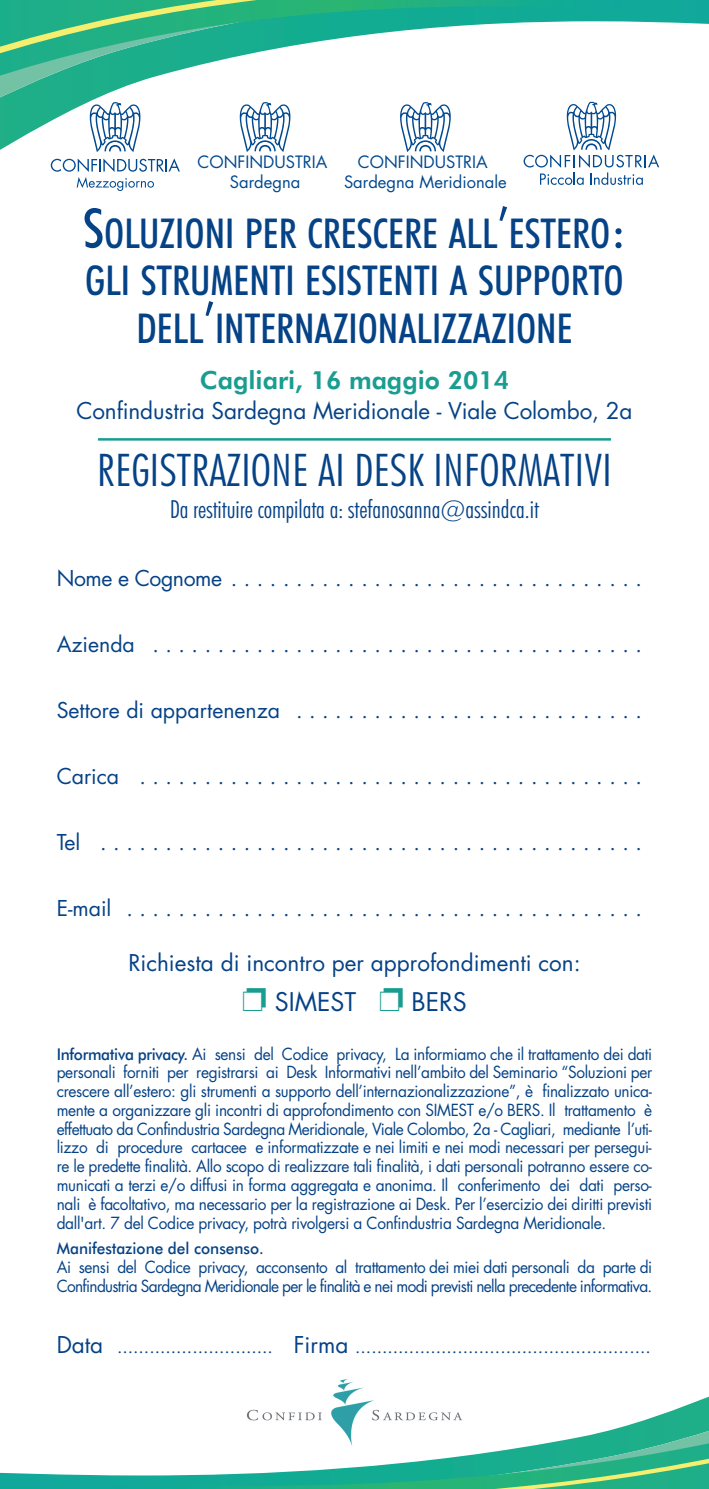
<style>
.page{position:relative;width:709px;height:1489px;background:#fff}
.page>*{position:absolute;margin:0;border:0;box-sizing:border-box;transform-origin:0 0}
.t1{font:300 condensed 45px "Futura BT";color:#054286;scale:1.05 1}
.t2{font:500 condensed 41.25px/47.5px "Futura BT";color:#054286;text-align:center}
.t3{font:300 condensed 25px "Futura BT";color:#054286}
.t4{font:800 25px "Futura BT";color:#1a9d91}
.t5{font:25px "Futura";color:#054286}
.t6{font:22.5px "Futura";letter-spacing:-.005em;color:#054286}
.t7{font:21.25px "Futura";color:#054286}
.t8{font:21.25px "Futura";letter-spacing:-.02em;color:#054286}
.t9{font:17.5px "Futura";color:#054286}
.t10{font:16.5px/19.8px "Futura";color:#014990;text-align:center}
.t11{font:16.25px/18.8px "Futura";letter-spacing:-.025em;color:#054286;text-align:justify;scale:.95 1}
.t12{font:16.25px/18.8px "Futura";letter-spacing:-.045em;color:#054286;scale:.95 1}
.t13{font:500 16.25px "Futura BT";color:#054286;scale:.95 1}
.s1{font-size:55px}
.s2{font-family:"Futura BT";font-weight:500}
.s3{font-size:22.5px}
</style>
<div class="page">
<svg style="left:622px;top:0;width:87px;height:168px"></svg>
<svg style="left:50px;top:0;width:572px;height:167px"></svg>
<svg style="left:0;top:0;width:551px;height:161px"></svg>
<svg style="left:0;top:1472px;width:114px;height:16px;background:#32b4a9"></svg>
<svg style="left:114px;top:1475px;width:71px;height:13px"></svg>
<svg style="left:185px;top:1396px;width:524px;height:92px"></svg>
<hr style="left:98px;top:438px;width:513px;height:2px;background:#1a9d91">
<svg style="left:89px;top:102px;width:52px;height:50px"></svg>
<svg style="left:51px;top:158px;width:129px;height:33px"></svg>
<svg style="left:147px;top:181px;width:7px;height:7px"></svg>
<svg style="left:239px;top:102px;width:52px;height:50px"></svg>
<svg style="left:399px;top:102px;width:53px;height:50px"></svg>
<svg style="left:523px;top:102px;width:136px;height:83px"></svg>
<img style="left:246px;top:1378px;width:216px;height:70px">
<p class="t10" style="left:198px;top:154px;width:131px">CONFINDUSTRIA<br>Sardegna</p>
<p class="t10" style="left:344px;top:154px;width:164px">CONFINDUSTRIA<br>Sardegna Meridionale</p>
<h2 class="t2" style="left:83px;top:212px;width:544px"><span class="s1">S</span>OLUZIONI PER CRESCERE ALL<span class="s1">’</span>ESTERO<span class="s1">:<br></span>GLI STRUMENTI ESISTENTI A SUPPORTO<br>DELL<span class="s1">’</span>INTERNAZIONALIZZAZIONE</h2>
<h3 class="t4" style="left:200px;top:370px;width:311px">Cagliari, 16 maggio 2014</h3>
<h3 class="t6" style="left:76px;top:400px;width:557px">Confindustria Sardegna Meridionale - Viale Colombo, 2a</h3>
<h1 class="t1" style="left:97px;top:451px;width:492px">REGISTRAZIONE AI DESK INFORMATIVI</h1>
<h3 class="t3" style="left:170px;top:499px;width:371px">Da restituire compilata a: stefanosanna@assindca.it</h3>
<h3 class="t8" style="left:57px;top:568px;width:587px">Nome e Cognome . . . . . . . . . . . . . . . . . . . . . . . . . . . . . . . .</h3>
<h3 class="t7" style="left:57px;top:634px;width:587px">Azienda . . . . . . . . . . . . . . . . . . . . . . . . . . . . . . . . . . . . . .</h3>
<h3 class="t7" style="left:57px;top:700px;width:587px">Settore di appartenenza . . . . . . . . . . . . . . . . . . . . . . . . . . .</h3>
<h3 class="t7" style="left:57px;top:766px;width:587px">Carica . . . . . . . . . . . . . . . . . . . . . . . . . . . . . . . . . . . . . . .</h3>
<h3 class="t7" style="left:57px;top:832px;width:587px">Tel . . . . . . . . . . . . . . . . . . . . . . . . . . . . . . . . . . . . . . . . . .</h3>
<h3 class="t7" style="left:57px;top:898px;width:587px">E-mail . . . . . . . . . . . . . . . . . . . . . . . . . . . . . . . . . . . . . . . .</h3>
<h3 class="t6" style="left:128px;top:952px;width:454px">Richiesta di incontro per approfondimenti con:</h3>
<h3 class="t5" style="left:275px;top:990px;width:83px">SIMEST</h3>
<h3 class="t5" style="left:411px;top:990px;width:57px">BERS</h3>
<p class="t11" style="left:57px;top:1045px;width:628px"><span class="s2">Informativa privacy.</span> Ai sensi del Codice privacy, La informiamo che il trattamento dei dati personali forniti per registrarsi ai Desk Informativi nell’ambito del Seminario “Soluzioni per crescere all’estero: gli strumenti a supporto dell’internazionalizzazione”, è finalizzato unica&shy;mente a organizzare gli incontri di approfondimento con SIMEST e/o BERS. Il trattamento è effettuato da Confindustria Sardegna Meridionale, Viale Colombo, 2a - Cagliari, mediante l’uti&shy;lizzo di procedure cartacee e informatizzate e nei limiti e nei modi necessari per persegui&shy;re le predette finalità. Allo scopo di realizzare tali finalità, i dati personali potranno essere co&shy;municati a terzi e/o diffusi in forma aggregata e anonima. Il conferimento dei dati perso&shy;nali è facoltativo, ma necessario per la registrazione ai Desk. Per l’esercizio dei diritti previsti dall'art. 7 del Codice privacy, potrà rivolgersi a Confindustria Sardegna Meridionale.</p>
<p class="t13" style="left:57px;top:1241px;width:219px">Manifestazione del consenso.</p>
<p class="t12" style="left:57px;top:1259px;width:628px">Ai sensi del Codice privacy, acconsento al trattamento dei miei dati personali da parte di<br>Confindustria Sardegna Meridionale per le finalità e nei modi previsti nella precedente informativa.</p>
<p class="t9" style="left:57px;top:1338px;width:595px"><span class="s3">Data</span> ............................. <span class="s3">Firma</span> .......................................................</p>
</div>
